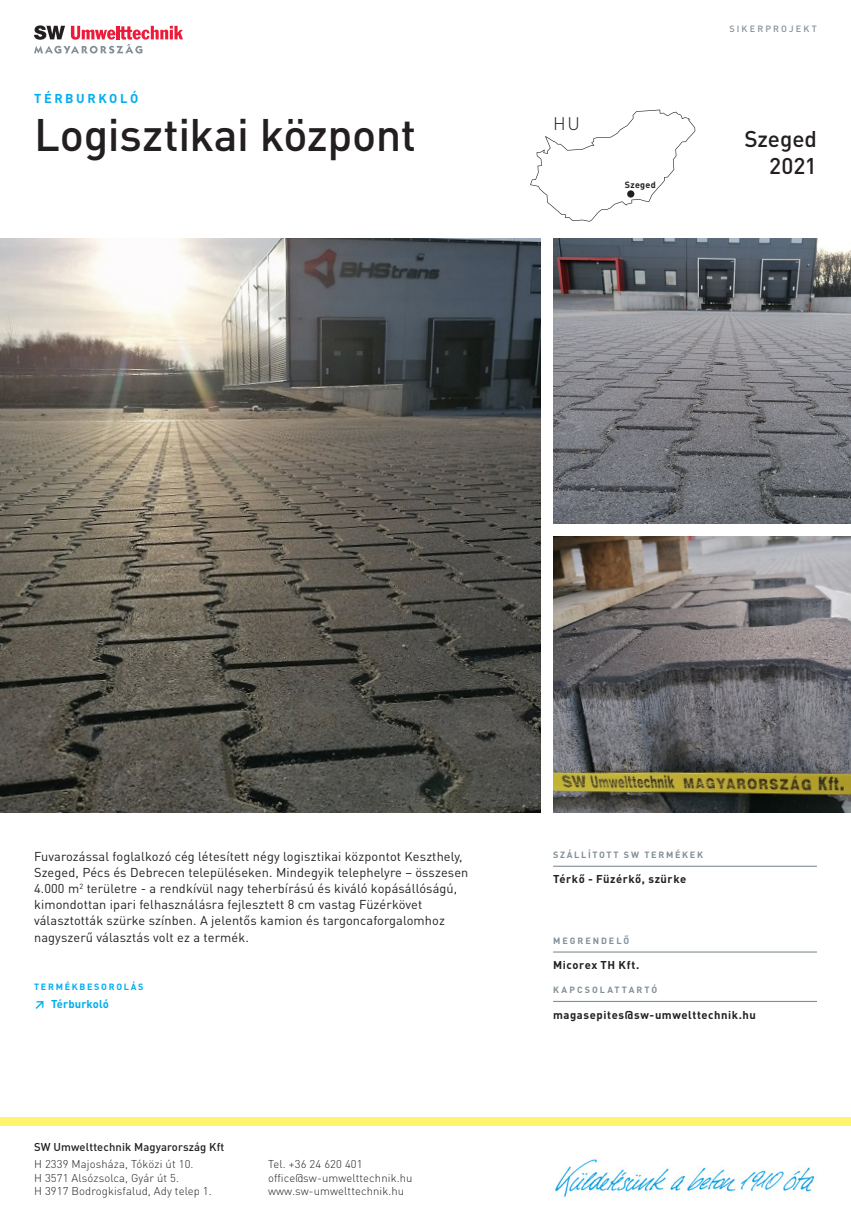
<style>
.page{position:relative;width:851px;height:1221px;background:#fff}
.page>*{position:absolute;margin:0;border:0;box-sizing:border-box;transform-origin:0 0}
.Referenz_Titel{font:500 45px "DIN Pro";letter-spacing:-.01em;color:#231f20}
.Ort_Datum{font:500 22.5px "DIN Pro";color:#231f20}
.t1{font:300 18px "DIN Pro";color:#231f20}
.Fliesstext_Info{font:12.75px/16.2px "DIN Pro";letter-spacing:.01em;color:#231f20}
.Produktkategorie{font:700 12.75px "DIN Pro";letter-spacing:.205em;color:#00aeef}
.t2{font:300 11.25px/13.5px "DIN Pro";letter-spacing:.01em;color:#231f20}
.Referenz_Fact_Inhalt{font:700 11.25px "DIN Pro";letter-spacing:.05em;color:#231f20}
.t3{font:500 11.25px "DIN Pro";letter-spacing:.01em;color:#231f20}
.t4{font:700 11.25px "DIN Pro";letter-spacing:.01em;color:#00aeef}
.Referenz_Fact_H4{font:700 9px "DIN Pro";letter-spacing:.22em;color:#828f96}
.Referenz_Facts_H3{font:700 9px "DIN Pro";letter-spacing:.19em;color:#828f96}
.Produktverweis_H3{font:700 9px "DIN Pro";letter-spacing:.19em;color:#00aeef}
.t5{font:500 9px "DIN Pro";letter-spacing:.24em;color:#828f96}
.Ort_Datum-2{font:700 9px "DIN Pro";letter-spacing:.03em;color:#231f20}
</style>
<div class="page">
<img style="left:0;top:238px;width:540px;height:574px">
<img style="left:553px;top:536px;width:297px;height:276px">
<img style="left:553px;top:238px;width:297px;height:285px">
<div style="left:0;top:1117px;width:850px;height:8px;background:#fff46d"></div>
<svg style="left:530px;top:110px;width:165px;height:112px"></svg>
<svg style="left:34px;top:25px;width:149px;height:29px"></svg>
<hr style="left:553px;top:865px;width:263px;height:1px;background:#828f96">
<hr style="left:553px;top:951px;width:263px;height:1px;background:#828f96">
<hr style="left:553px;top:1000px;width:263px;height:1px;background:#828f96">
<img style="left:555px;top:1159px;width:260px;height:37px">
<div style="left:627px;top:190px;width:7px;height:7px;background:#231f20;border-radius:50%"></div>
<p class="t5" style="left:729px;top:23px;width:89px">SIKERPROJEKT</p>
<p class="Produktkategorie" style="left:34px;top:90px;width:106px">TÉRBURKOLÓ</p>
<p class="Referenz_Titel" style="left:34px;top:104px;width:384px">Logisztikai központ</p>
<p class="Ort_Datum" style="left:744px;top:123px;width:74px">Szeged</p>
<p class="Ort_Datum" style="left:769px;top:150px;width:49px">2021</p>
<h3 class="t1" style="left:553px;top:111px;width:28px">HU</h3>
<p class="Ort_Datum-2" style="left:625px;top:179px;width:32px">Szeged</p>
<p class="Fliesstext_Info" style="left:34px;top:847px;width:436px">Fuvarozással foglalkozó cég létesített négy logisztikai központot Keszthely, Szeged, Pécs és Debrecen településeken. Mindegyik telephelyre – összesen 4.000 m<sup>2</sup> területre - a rendkívül nagy teherbírású és kiváló kopásállóságú, kimondottan ipari felhasználásra fejlesztett 8 cm vastag Füzérkövet választották szürke színben. A jelentős kamion és targoncaforgalomhoz nagyszerű választás volt ez a termék.</p>
<p class="Produktverweis_H3" style="left:34px;top:980px;width:111px">TERMÉKBESOROLÁS</p>
<p class="t4" style="left:34px;top:996px;width:76px">↗ Térburkoló</p>
<p class="t3" style="left:34px;top:1138px;width:192px">SW Umwelttechnik Magyarország Kft</p>
<p class="t2" style="left:34px;top:1157px;width:179px">H 2339 Majosháza, Tóközi út 10.<br>H 3571 Alsózsolca, Gyár út 5.<br>H 3917 Bodrogkisfalud, Ady telep 1.</p>
<p class="t2" style="left:268px;top:1157px;width:146px">Tel. +36 24 620 401 office@sw-umwelttechnik.hu www.sw-umwelttechnik.hu</p>
<p class="Referenz_Facts_H3" style="left:553px;top:848px;width:151px">SZÁLLÍTOTT SW TERMÉKEK</p>
<p class="Referenz_Fact_Inhalt" style="left:553px;top:871px;width:135px">Térkő - Füzérkő, szürke</p>
<p class="Referenz_Fact_H4" style="left:553px;top:934px;width:78px">MEGRENDELŐ</p>
<p class="Referenz_Fact_Inhalt" style="left:553px;top:957px;width:88px">Micorex TH Kft.</p>
<p class="Referenz_Fact_H4" style="left:553px;top:983px;width:106px">KAPCSOLATTARTÓ</p>
<p class="Referenz_Fact_Inhalt" style="left:553px;top:1006px;width:204px">magasepites@sw-umwelttechnik.hu</p>
</div>
